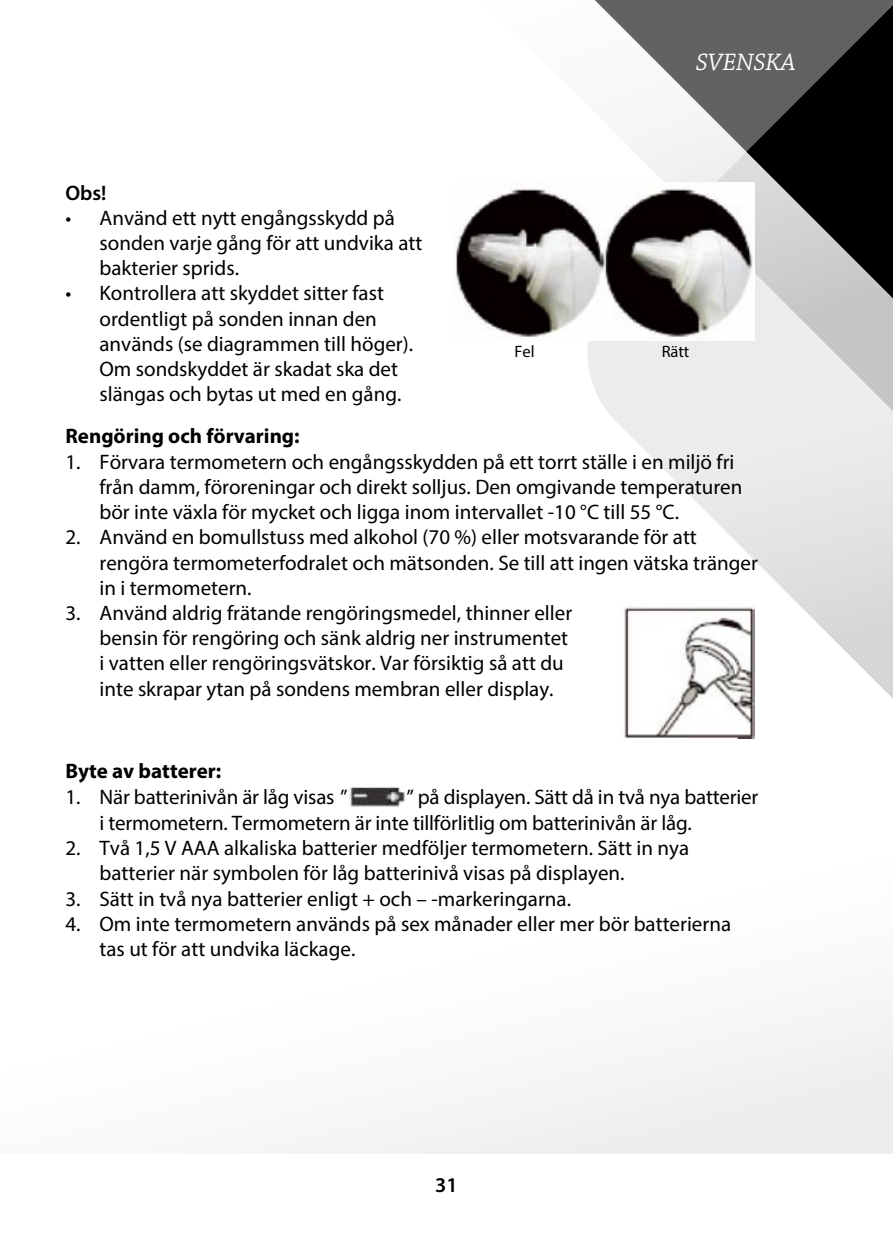
<style>
.page{position:relative;width:893px;height:1259px;background:#fff}
.page>*{position:absolute;margin:0;border:0;box-sizing:border-box;transform-origin:0 0}
.t1{font:italic 24.9px "Chaparral Pro";color:#fff}
.t2{font:21px/25.2px "Myriad Pro";color:#000}
.t3{font:700 21px "Myriad Pro";color:#000}
.t4{font:600 21px "Myriad Pro";color:#000}
.t5{font:16.5px "Myriad Pro";color:#000}
</style>
<div class="page">
<svg style="left:754px;top:561px;width:139px;height:178px"></svg>
<svg style="left:698px;top:503px;width:195px;height:58px"></svg>
<svg style="left:587px;top:0;width:159px;height:503px"></svg>
<svg style="left:746px;top:0;width:147px;height:507px;background:#8a8989"></svg>
<div style="left:294px;top:1007px;width:599px;height:146px;background:#f4f4f4"></div>
<img style="left:455px;top:182px;width:299px;height:159px">
<img style="left:624px;top:606px;width:130px;height:133px">
<img style="left:349px;top:787px;width:56px;height:20px">
<p class="t4" style="left:65px;top:179px;width:43px">Obs!</p>
<p class="t2" style="left:99px;top:205px;width:324px;text-indent:-34px">• Använd ett nytt engångsskydd på sonden varje gång för att undvika att bakterier sprids.</p>
<p class="t2" style="left:99px;top:280px;width:315px;text-indent:-34px">• Kontrollera att skyddet sitter fast ordentligt på sonden innan den används (se diagrammen till höger).<br>Om sondskyddet är skadat ska det slängas och bytas ut med en gång.</p>
<p class="t1" style="left:696px;top:49px;width:101px">SVENSKA</p>
<p class="t5" style="left:514px;top:341px;width:22px">Fel</p>
<p class="t5" style="left:662px;top:341px;width:29px">Rätt</p>
<p class="t3" style="left:65px;top:423px;width:236px">Rengöring och förvaring:</p>
<p class="t2" style="left:100px;top:449px;width:644px;text-indent:-34px">1. Förvara termometern och engångsskydden på ett torrt ställe i en miljö fri från damm, föroreningar och direkt solljus. Den omgivande temperaturen bör inte växla för mycket och ligga inom intervallet -10 °C till 55 °C.</p>
<p class="t2" style="left:100px;top:524px;width:660px;text-indent:-34px">2. Använd en bomullstuss med alkohol (70 %) eller motsvarande för att rengöra termometerfodralet och mätsonden. Se till att ingen vätska tränger in i termometern.</p>
<p class="t2" style="left:100px;top:600px;width:474px;text-indent:-34px">3. Använd aldrig frätande rengöringsmedel, thinner eller bensin för rengöring och sänk aldrig ner instrumentet i vatten eller rengöringsvätskor. Var försiktig så att du inte skrapar ytan på sondens membran eller display.</p>
<p class="t3" style="left:65px;top:757px;width:157px">Byte av batterer:</p>
<p class="t2" style="left:65px;top:784px;width:284px">1. När batterinivån är låg visas ”</p>
<p class="t2" style="left:99px;top:783px;width:660px;line-height:26.1px;text-indent:307px">” på displayen. Sätt då in två nya batterier i termometern. Termometern är inte tillförlitlig om batterinivån är låg.</p>
<p class="t2" style="left:99px;top:835px;width:591px;text-indent:-34px">2. Två 1,5 V AAA alkaliska batterier medföljer termometern. Sätt in nya batterier när symbolen för låg batterinivå visas på displayen.</p>
<p class="t2" style="left:65px;top:885px;width:507px">3. Sätt in två nya batterier enligt + och – -markeringarna.</p>
<p class="t2" style="left:99px;top:911px;width:633px;text-indent:-34px">4. Om inte termometern används på sex månader eller mer bör batterierna tas ut för att undvika läckage.</p>
<p class="t4" style="left:435px;top:1171px;width:24px">31</p>
</div>
